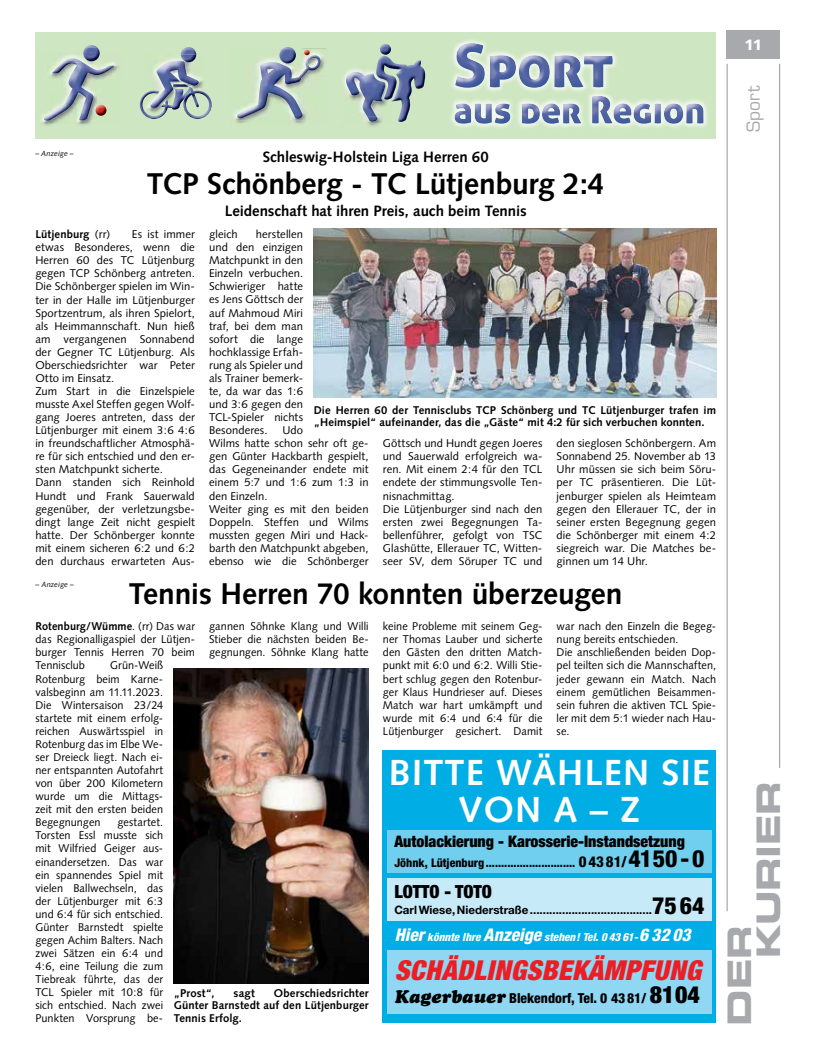
<style>
.page{position:relative;width:819px;height:1053px;background:#fff}
.page>*{position:absolute;margin:0;border:0;box-sizing:border-box;transform-origin:0 0}
.t1{font:700 36.25px/36.2px "Syntax LT Std";letter-spacing:.03em;color:#fff;text-align:center}
.t2{font:32.5px/28.9px "Eurostile LT Std Bold Ex 2";letter-spacing:-.01em;color:#a7a9ac}
.t3{font:700 30px "Syntax LT Std";letter-spacing:-.005em;color:#000}
.t4{font:italic 900 condensed 27.5px "Helvetica Neue";letter-spacing:.015em;color:#ed1d24}
.t5{font:900 condensed 18.12px "Helvetica Neue";color:#000}
.t6{font:17.5px "Eurostile LT Std";color:#a7a9ac}
.t7{font:900 condensed 15.88px "Helvetica Neue";color:#000}
.t8{font:700 15px "Syntax LT Std";letter-spacing:-.005em;color:#000}
.t9{font:900 15px "Syntax LT Std";color:#fff}
.t10{font:800 condensed 13.75px "Helvetica Neue";color:#000}
.t11{font:800 condensed 11.88px "Helvetica Neue";color:#000}
.t12{font:700 11.5px "Helvetica Neue";color:#000}
.t13{font:11.25px/13px "Syntax";letter-spacing:.005em;color:#000;text-align:justify}
.t14{font:700 11.25px/12.5px "Syntax LT Std";letter-spacing:.01em;color:#000;text-align:justify}
.t15{font:italic 800 condensed 11.25px "Helvetica Neue";color:#fff}
.t16{font:700 11.25px "Syntax";letter-spacing:.01em;color:#000}
.t17{font:italic 7.5px "Syntax LT Std";letter-spacing:.015em;color:#000}
.s1{font-weight:400}
.s2{font-weight:700}
.s3{font-size:15px}
.s4{font-size:23.75px}
.s5{font-weight:800;font-stretch:condensed;font-size:23.75px}
.s6{font-size:17.5px}
.s7{font-family:"Cooper Black Std";font-weight:400;font-style:italic;font-stretch:normal;font-size:18.12px}
.s8{font-weight:900;font-size:23.75px}
</style>
<div class="page">
<hr style="left:726px;top:64px;width:1px;height:847px;background:#939598">
<hr style="left:779px;top:64px;width:1px;height:703px;background:#939598">
<div style="left:726px;top:30px;width:54px;height:29px;background:#a7a9ac"></div>
<div style="left:383px;top:749px;width:333px;height:273px;background:#00ade4"></div>
<div style="left:387px;top:878px;width:324px;height:42px;background:#c7eaf8"></div>
<div style="left:387px;top:830px;width:324px;height:42px;background:#70cfef"></div>
<div style="left:387px;top:950px;width:324px;height:64px;background:#8fd7f2"></div>
<div style="left:35px;top:32px;width:681px;height:107px;background:#cee6c1"></div>
<img style="left:451px;top:40px;width:257px;height:88px">
<img style="left:455px;top:43px;width:157px;height:45px">
<img style="left:454px;top:96px;width:249px;height:28px">
<svg style="left:86px;top:45px;width:11px;height:2px"></svg>
<img style="left:83px;top:47px;width:17px;height:5px">
<img style="left:41px;top:52px;width:78px;height:74px">
<img style="left:44px;top:62px;width:70px;height:59px">
<svg style="left:91px;top:68px;width:5px;height:3px"></svg>
<svg style="left:52px;top:58px;width:32px;height:15px"></svg>
<svg style="left:96px;top:105px;width:10px;height:11px"></svg>
<svg style="left:184px;top:47px;width:10px;height:2px"></svg>
<img style="left:181px;top:49px;width:15px;height:5px">
<img style="left:165px;top:54px;width:38px;height:33px">
<img style="left:152px;top:61px;width:47px;height:26px">
<img style="left:148px;top:117px;width:55px;height:2px">
<img style="left:140px;top:87px;width:72px;height:30px">
<img style="left:173px;top:84px;width:16px;height:3px">
<img style="left:235px;top:120px;width:70px;height:4px">
<img style="left:234px;top:49px;width:91px;height:71px">
<img style="left:237px;top:55px;width:83px;height:64px">
<svg style="left:282px;top:47px;width:11px;height:2px"></svg>
<img style="left:279px;top:49px;width:17px;height:14px">
<svg style="left:304px;top:50px;width:15px;height:18px"></svg>
<svg style="left:380px;top:44px;width:11px;height:11px"></svg>
<img style="left:343px;top:75px;width:2px;height:13px">
<img style="left:345px;top:68px;width:37px;height:59px">
<img style="left:348px;top:72px;width:15px;height:3px">
<svg style="left:367px;top:117px;width:9px;height:5px"></svg>
<img style="left:346px;top:75px;width:30px;height:42px">
<svg style="left:363px;top:74px;width:13px;height:5px"></svg>
<svg style="left:371px;top:107px;width:3px;height:4px"></svg>
<img style="left:376px;top:56px;width:49px;height:66px">
<img style="left:174px;top:668px;width:195px;height:315px">
<img style="left:314px;top:229px;width:402px;height:168px">
<p class="t9" style="left:744px;top:36px;width:20px">11</p>
<p class="t17" style="left:35px;top:149px;width:40px">– Anzeige –</p>
<p class="t8" style="left:263px;top:148px;width:227px">Schleswig-Holstein Liga Herren 60</p>
<p class="t3" style="left:147px;top:167px;width:459px">TCP Schönberg - TC Lütjenburg 2:4</p>
<p class="t8" style="left:225px;top:202px;width:303px">Leidenschaft hat ihren Preis, auch beim Tennis</p>
<p class="t13" style="left:35px;top:228px;width:161px;text-align:left;text-indent:97px">Es ist immer etwas Besonderes, wenn die<br>Herren 60 des TC Lütjenburg gegen TCP Schönberg antreten.<br>Die Schönberger spielen im Win&shy;ter in der Halle im Lütjenburger<br>Sportzentrum, als ihren Spielort, als Heimmannschaft. Nun hieß am vergangenen Sonnabend der Gegner TC Lütjenburg. Als<br>Oberschiedsrichter war Peter<br>Otto im Einsatz.<br>Zum Start in die Einzelspiele musste Axel Steffen gegen Wolf&shy;gang Joeres antreten, dass der<br>Lütjenburger mit einem 3:6 4:6 in freundschaftlicher Atmosphä&shy;re für sich entschied und den er&shy;sten Matchpunkt sicherte.<br>Dann standen sich Reinhold<br>Hundt und Frank Sauerwald gegenüber, der verletzungsbe&shy;dingt lange Zeit nicht gespielt hatte. Der Schönberger konnte mit einem sicheren 6:2 und 6:2 den durchaus erwarteten Aus-</p>
<p class="t13" style="left:209px;top:228px;width:30px">gleich</p>
<p class="t13" style="left:209px;top:228px;width:96px;text-indent:47px">herstellen und den einzigen Matchpunkt in den Einzeln verbuchen.<br>Schwieriger hatte es Jens Göttsch der auf Mahmoud Miri traf, bei dem man sofort die lange hochklassige Erfah&shy;rung als Spieler und als Trainer bemerk&shy;te, da war das 1:6 und 3:6 gegen den TCL-Spieler nichts Besonderes.</p>
<p class="t16" style="left:35px;top:228px;width:76px">Lütjenburg <span class="s1">(rr)</span></p>
<p class="t14" style="left:314px;top:403px;width:404px">Die Herren 60 der Tennisclubs TCP Schönberg und TC Lütjenburger trafen im „Heimspiel“ aufeinander, das die „Gäste“ mit 4:2 für sich verbuchen konnten.</p>
<p class="t13" style="left:209px;top:424px;width:161px;text-align:left;text-indent:73px">Udo<br>Wilms hatte schon sehr oft ge&shy;gen Günter Hackbarth gespielt, das Gegeneinander endete mit einem 5:7 und 1:6 zum 1:3 in den Einzeln.<br>Weiter ging es mit den beiden<br>Doppeln. Steffen und Wilms mussten gegen Miri und Hack&shy;barth den Matchpunkt abgeben, ebenso wie die Schönberger</p>
<p class="t13" style="left:383px;top:437px;width:161px;text-align:left">Göttsch und Hundt gegen Joeres und Sauerwald erfolgreich wa&shy;ren. Mit einem 2:4 für den TCL endete der stimmungsvolle Ten&shy;nisnachmittag.<br>Die Lütjenburger sind nach den ersten zwei Begegnungen Ta&shy;bellenführer, gefolgt von TSC<br>Glashütte, Ellerauer TC, Witten&shy;seer SV, dem Söruper TC und</p>
<p class="t13" style="left:556px;top:437px;width:161px">den sieglosen Schönbergern. Am Sonnabend 25. November ab 13<br>Uhr müssen sie sich beim Söru&shy;per TC präsentieren. Die Lüt&shy;jenburger spielen als Heimteam gegen den Ellerauer TC, der in seiner ersten Begegnung gegen die Schönberger mit einem 4:2 siegreich war. Die Matches be&shy;ginnen um 14 Uhr.</p>
<p class="t17" style="left:36px;top:580px;width:40px">– Anzeige –</p>
<p class="t3" style="left:129px;top:576px;width:495px">Tennis Herren 70 konnten überzeugen</p>
<p class="t13" style="left:35px;top:620px;width:161px"><span class="s2">Rotenburg/Wümme</span>. (rr) Das war das Regionalligaspiel der Lütjen&shy;burger Tennis Herren 70 beim Tennisclub</p>
<p class="t13" style="left:209px;top:620px;width:161px">gannen Söhnke Klang und Willi Stieber die nächsten beiden Be&shy;gegnungen. Söhnke Klang hatte</p>
<p class="t13" style="left:35px;top:659px;width:129px;text-indent:75px">Grün-Weiß Rotenburg beim Karne&shy;valsbeginn am 11.11.2023.<br>Die Wintersaison 23/24 startete mit einem erfolg&shy;reichen Auswärtsspiel in Rotenburg das im Elbe We&shy;ser Dreieck liegt. Nach ei&shy;ner entspannten Autofahrt von über 200 Kilometern wurde um die Mittags&shy;zeit mit den ersten beiden Begegnungen</p>
<p class="t13" style="left:35px;top:815px;width:129px;text-indent:82px">gestartet.<br>Torsten Essl musste sich mit Wilfried Geiger aus&shy;einandersetzen. Das war ein spannendes Spiel mit vielen Ballwechseln, das der Lütjenburger mit 6:3 und 6:4 für sich entschied.<br>Günter Barnstedt spielte gegen Achim Balters. Nach zwei Sätzen ein 6:4 und 4:6, eine Teilung die zum Tiebreak führte, das der TCL Spieler mit 10:8 für sich entschied. Nach zwei Punkten Vorsprung be-</p>
<p class="t14" style="left:174px;top:986px;width:196px;text-indent:100px">Oberschiedsrichter Günter Barnstedt auf den Lütjenburger Tennis Erfolg.</p>
<p class="t14" style="left:174px;top:986px;width:42px">„Prost“,</p>
<p class="t14" style="left:233px;top:986px;width:23px">sagt</p>
<p class="t13" style="left:383px;top:620px;width:161px">keine Probleme mit seinem Geg&shy;ner Thomas Lauber und sicherte den Gästen den dritten Match&shy;punkt mit 6:0 und 6:2. Willi Stie&shy;bert schlug gegen den Rotenbur&shy;ger Klaus Hundrieser auf. Dieses Match war hart umkämpft und wurde mit 6:4 und 6:4 für die Lütjenburger gesichert. Damit</p>
<p class="t13" style="left:556px;top:620px;width:161px;text-align:left">war nach den Einzeln die Begeg&shy;nung bereits entschieden.<br>Die anschließenden beiden Dop&shy;pel teilten sich die Mannschaften, jeder gewann ein Match. Nach einem gemütlichen Beisammen&shy;sein fuhren die aktiven TCL Spie&shy;ler mit dem 5:1 wieder nach Hau&shy;se.</p>
<p class="t1" style="left:389px;top:754px;width:322px">BITTE WÄHLEN SIE<br>VON A – Z</p>
<p class="t7" style="left:394px;top:831px;width:292px">Autolackierung - Karosserie-Instandsetzung</p>
<p class="t11" style="left:394px;top:855px;width:312px">Jöhnk, Lütjenburg ............................. <span class="s3">0 43 81/</span> <span class="s4">41 50 - 0</span></p>
<p class="t5" style="left:394px;top:880px;width:99px">LOTTO - TOTO</p>
<p class="t12" style="left:394px;top:902px;width:312px">Carl Wiese, Niederstraße ......................................<span class="s5">75 64</span></p>
<p class="t15" style="left:395px;top:929px;width:297px"><span class="s6">Hier</span> könnte Ihre <span class="s6">Anzeige</span> stehen! Tel. 0 43 61-<span class="s6">6 32 03</span></p>
<p class="t4" style="left:395px;top:953px;width:308px">SCHÄDLINGSBEKÄMPFUNG</p>
<p class="t10" style="left:395px;top:989px;width:306px"><span class="s7">Kagerbauer</span> Blekendorf, Tel. 0 43 81/ <span class="s8">81 04</span></p>
<p class="t6" style="left:743px;top:132px;width:47px;rotate:-90deg">Sport</p>
<p class="t2" style="left:724px;top:958px;width:179px;text-indent:-67px;rotate:-90deg">DER<br>KURIER</p>
</div>
